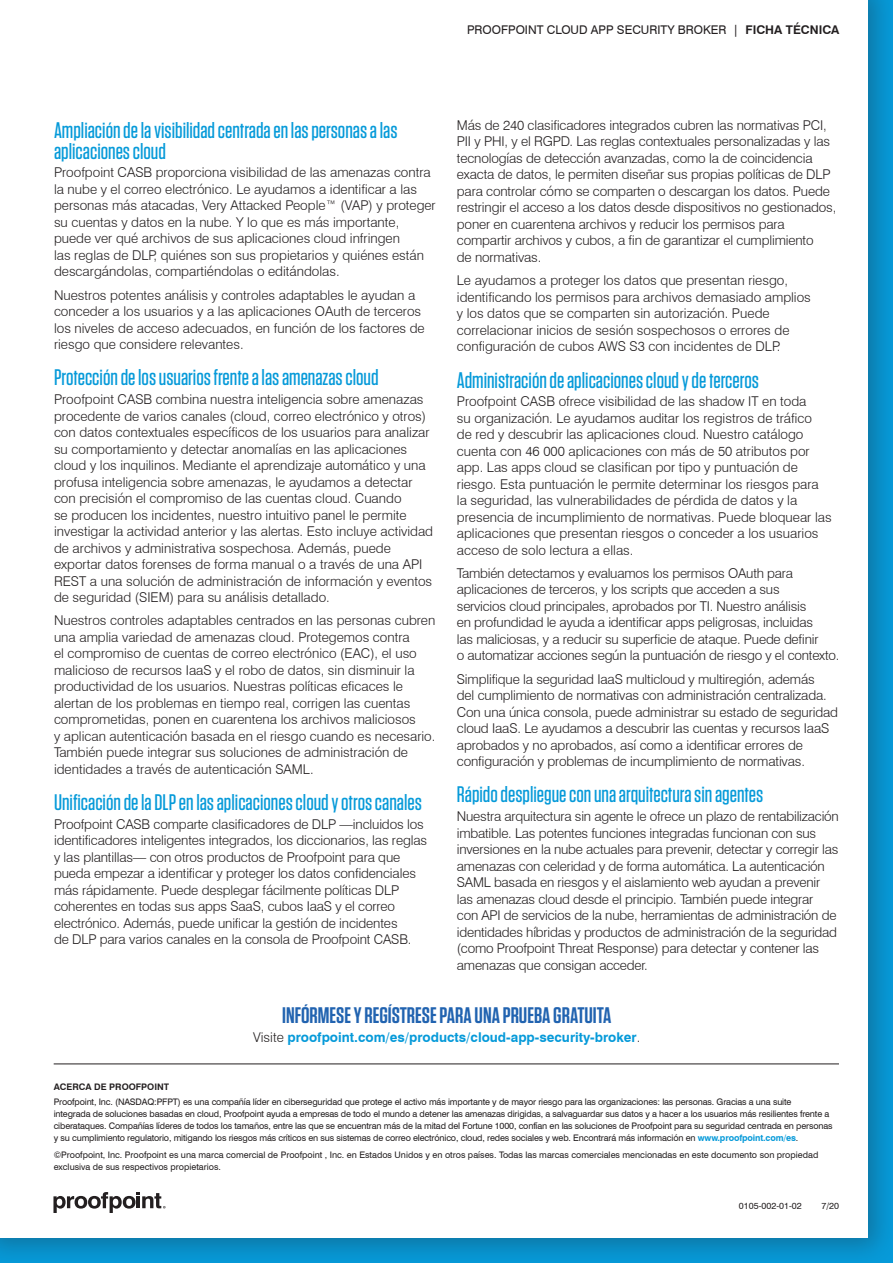
<style>
.page{position:relative;width:893px;height:1263px;background:#fff}
.page>*{position:absolute;margin:0;border:0;box-sizing:border-box;transform-origin:0 0}
.t1{font:500 22.5px/21px "Tungsten";color:#069ad9}
.t2{font:600 22.5px "Tungsten";color:#2163b0}
.t3{font:300 13.5px/16.5px "Swiss 721 BT";color:#231f20}
.t4{font:700 13.5px "Swiss 721 BT";color:#069ad9}
.t5{font:12px "Swiss 721 BT";color:#231f20}
.t6{font:9px/12px "Swiss 721 BT";letter-spacing:-.015em;color:#231f20}
.t7{font:700 9px "Swiss 721 BT";color:#231f20}
.s1{font-weight:700}
.s2{font-weight:300;color:#231f20}
.s3{font-weight:700;color:#069ad9}
</style>
<div class="page">
<div style="left:0;top:0;width:893px;height:1263px;background:#231f20;opacity:.3"></div>
<div style="left:0;top:0;width:868px;height:1237px;background:#fff"></div>
<svg style="left:53px;top:1192px;width:113px;height:21px"></svg>
<hr style="left:54px;top:1064px;width:785px;height:1px;background:#231f20">
<p class="t5" style="left:467px;top:22px;width:374px">PROOFPOINT CLOUD APP SECURITY BROKER | <span class="s1">FICHA TÉCNICA</span></p>
<h1 class="t1" style="left:54px;top:120px;width:345px">Ampliación de la visibilidad centrada en las personas a las aplicaciones cloud</h1>
<p class="t3" style="left:54px;top:164px;width:383px">Proofpoint CASB proporciona visibilidad de las amenazas contra la nube y el correo electrónico. Le ayudamos a identificar a las personas más atacadas, Very Attacked People™ (VAP) y proteger su cuentas y datos en la nube. Y lo que es más importante, puede ver qué archivos de sus aplicaciones cloud infringen<br>las reglas de DLP, quiénes son sus propietarios y quiénes están descargándolas, compartiéndolas o editándolas.</p>
<p class="t3" style="left:54px;top:286px;width:372px">Nuestros potentes análisis y controles adaptables le ayudan a conceder a los usuarios y a las aplicaciones OAuth de terceros los niveles de acceso adecuados, en función de los factores de riesgo que considere relevantes.</p>
<h1 class="t1" style="left:54px;top:367px;width:326px">Protección de los usuarios frente a las amenazas cloud</h1>
<p class="t3" style="left:54px;top:391px;width:381px">Proofpoint CASB combina nuestra inteligencia sobre amenazas procedente de varios canales (cloud, correo electrónico y otros) con datos contextuales específicos de los usuarios para analizar su comportamiento y detectar anomalías en las aplicaciones cloud y los inquilinos. Mediante el aprendizaje automático y una profusa inteligencia sobre amenazas, le ayudamos a detectar con precisión el compromiso de las cuentas cloud. Cuando<br>se producen los incidentes, nuestro intuitivo panel le permite investigar la actividad anterior y las alertas. Esto incluye actividad de archivos y administrativa sospechosa. Además, puede exportar datos forenses de forma manual o a través de una API REST a una solución de administración de información y eventos de seguridad (SIEM) para su análisis detallado.</p>
<p class="t3" style="left:54px;top:612px;width:383px">Nuestros controles adaptables centrados en las personas cubren una amplia variedad de amenazas cloud. Protegemos contra<br>el compromiso de cuentas de correo electrónico (EAC), el uso malicioso de recursos IaaS y el robo de datos, sin disminuir la productividad de los usuarios. Nuestras políticas eficaces le alertan de los problemas en tiempo real, corrigen las cuentas comprometidas, ponen en cuarentena los archivos maliciosos<br>y aplican autenticación basada en el riesgo cuando es necesario.<br>También puede integrar sus soluciones de administración de identidades a través de autenticación SAML.</p>
<h1 class="t1" style="left:54px;top:792px;width:369px">Unificación de la DLP en las aplicaciones cloud y otros canales</h1>
<p class="t3" style="left:54px;top:816px;width:375px">Proofpoint CASB comparte clasificadores de DLP —incluidos los identificadores inteligentes integrados, los diccionarios, las reglas y las plantillas— con otros productos de Proofpoint para que pueda empezar a identificar y proteger los datos confidenciales más rápidamente. Puede desplegar fácilmente políticas DLP coherentes en todas sus apps SaaS, cubos IaaS y el correo electrónico. Además, puede unificar la gestión de incidentes<br>de DLP para varios canales en la consola de Proofpoint CASB.</p>
<p class="t3" style="left:457px;top:117px;width:381px">Más de 240 clasificadores integrados cubren las normativas PCI, PII y PHI, y el RGPD. Las reglas contextuales personalizadas y las tecnologías de detección avanzadas, como la de coincidencia exacta de datos, le permiten diseñar sus propias políticas de DLP para controlar cómo se comparten o descargan los datos. Puede restringir el acceso a los datos desde dispositivos no gestionados, poner en cuarentena archivos y reducir los permisos para compartir archivos y cubos, a fin de garantizar el cumplimiento<br>de normativas.</p>
<p class="t3" style="left:457px;top:272px;width:355px">Le ayudamos a proteger los datos que presentan riesgo, identificando los permisos para archivos demasiado amplios y los datos que se comparten sin autorización. Puede correlacionar inicios de sesión sospechosos o errores de configuración de cubos AWS S3 con incidentes de DLP.</p>
<h1 class="t1" style="left:457px;top:369px;width:304px">Administración de aplicaciones cloud y de terceros</h1>
<p class="t3" style="left:457px;top:393px;width:376px">Proofpoint CASB ofrece visibilidad de las shadow IT en toda<br>su organización. Le ayudamos auditar los registros de tráfico<br>de red y descubrir las aplicaciones cloud. Nuestro catálogo cuenta con 46 000 aplicaciones con más de 50 atributos por app. Las apps cloud se clasifican por tipo y puntuación de riesgo. Esta puntuación le permite determinar los riesgos para la seguridad, las vulnerabilidades de pérdida de datos y la presencia de incumplimiento de normativas. Puede bloquear las aplicaciones que presentan riesgos o conceder a los usuarios acceso de solo lectura a ellas.</p>
<p class="t3" style="left:457px;top:565px;width:384px">También detectamos y evaluamos los permisos OAuth para aplicaciones de terceros, y los scripts que acceden a sus<br>servicios cloud principales, aprobados por TI. Nuestro análisis<br>en profundidad le ayuda a identificar apps peligrosas, incluidas<br>las maliciosas, y a reducir su superficie de ataque. Puede definir<br>o automatizar acciones según la puntuación de riesgo y el contexto.</p>
<p class="t3" style="left:457px;top:670px;width:383px">Simplifique la seguridad IaaS multicloud y multiregión, además<br>del cumplimiento de normativas con administración centralizada.<br>Con una única consola, puede administrar su estado de seguridad cloud IaaS. Le ayudamos a descubrir las cuentas y recursos IaaS aprobados y no aprobados, así como a identificar errores de configuración y problemas de incumplimiento de normativas.</p>
<h1 class="t1" style="left:457px;top:784px;width:308px">Rápido despliegue con una arquitectura sin agentes</h1>
<p class="t3" style="left:457px;top:808px;width:383px">Nuestra arquitectura sin agente le ofrece un plazo de rentabilización imbatible. Las potentes funciones integradas funcionan con sus inversiones en la nube actuales para prevenir, detectar y corregir las amenazas con celeridad y de forma automática. La autenticación SAML basada en riesgos y el aislamiento web ayudan a prevenir las amenazas cloud desde el principio. También puede integrar<br>con API de servicios de la nube, herramientas de administración de identidades híbridas y productos de administración de la seguridad (como Proofpoint Threat Response) para detectar y contener las amenazas que consigan acceder.</p>
<h1 class="t2" style="left:282px;top:1004px;width:331px">INFÓRMESE Y REGÍSTRESE PARA UNA PRUEBA GRATUITA</h1>
<p class="t4" style="left:253px;top:1029px;width:389px"><span class="s2">Visite</span> proofpoint.com/es/products/cloud-app-security-broker<span class="s2">.</span></p>
<p class="t7" style="left:54px;top:1081px;width:117px">ACERCA DE PROOFPOINT</p>
<p class="t6" style="left:54px;top:1095px;width:780px">Proofpoint, Inc. (NASDAQ:PFPT) es una compañía líder en ciberseguridad que protege el activo más importante y de mayor riesgo para las organizaciones: las personas. Gracias a una suite<br>integrada de soluciones basadas en cloud, Proofpoint ayuda a empresas de todo el mundo a detener las amenazas dirigidas, a salvaguardar sus datos y a hacer a los usuarios más resilientes frente a ciberataques. Compañías líderes de todos los tamaños, entre las que se encuentran más de la mitad del Fortune 1000, confían en las soluciones de Proofpoint para su seguridad centrada en personas y su cumplimiento regulatorio, mitigando los riesgos más críticos en sus sistemas de correo electrónico, cloud, redes sociales y web. Encontrará más información en <span class="s3">www.proofpoint.com/es</span>.</p>
<p class="t6" style="left:54px;top:1149px;width:766px">©Proofpoint, Inc. Proofpoint es una marca comercial de Proofpoint , Inc. en Estados Unidos y en otros países. Todas las marcas comerciales mencionadas en este documento son propiedad exclusiva de sus respectivos propietarios.</p>
<p class="t6" style="left:739px;top:1199px;width:64px">0105-002-01-02</p>
<p class="t6" style="left:821px;top:1199px;width:19px">7/20</p>
</div>
